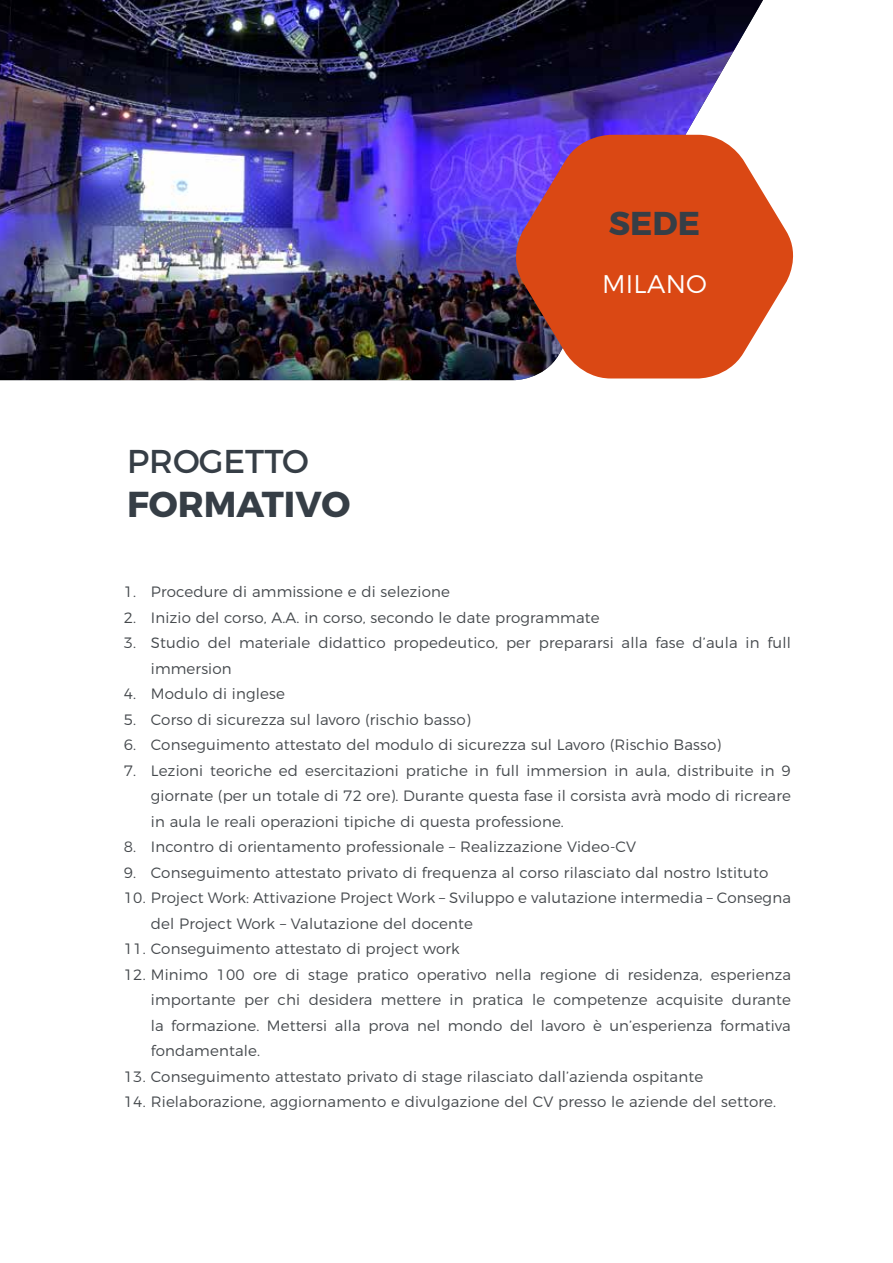
<style>
.page{position:relative;width:893px;height:1263px;background:#fff}
.page>*{position:absolute;margin:0;border:0;box-sizing:border-box;transform-origin:0 0}
.t1{font:700 36px "Montserrat";color:#363e46}
.t2{font:33px "Montserrat";color:#363e46}
.t3{font:700 33px "Montserrat";color:#363e46}
.t4{font:300 25.5px "Montserrat";letter-spacing:.01em;color:#fff}
.t5{font:300 15px/25.5px "Montserrat";letter-spacing:.01em;color:#44484c}
</style>
<div class="page">
<img style="left:0;top:0;width:763px;height:380px">
<svg style="left:507px;top:135px;width:287px;height:243px;background:#cc5b40"></svg>
<h2 class="t3" style="left:609px;top:196px;width:93px">SEDE</h2>
<h2 class="t2" style="left:127px;top:435px;width:183px">PROGETTO</h2>
<h1 class="t1" style="left:127px;top:474px;width:225px">FORMATIVO</h1>
<h3 class="t4" style="left:602px;top:264px;width:106px">MILANO</h3>
<p class="t5" style="left:124px;top:578px;width:328px">1. Procedure di ammissione e di selezione</p>
<p class="t5" style="left:124px;top:603px;width:477px">2. Inizio del corso, A.A. in corso, secondo le date programmate</p>
<p class="t5" style="left:151px;top:629px;width:642px;text-indent:-27px">3. Studio del materiale didattico propedeutico, per prepararsi alla fase d’aula in full immersion</p>
<p class="t5" style="left:124px;top:680px;width:162px">4. Modulo di inglese</p>
<p class="t5" style="left:124px;top:705px;width:348px">5. Corso di sicurezza sul lavoro (rischio basso)</p>
<p class="t5" style="left:124px;top:731px;width:599px">6. Conseguimento attestato del modulo di sicurezza sul Lavoro (Rischio Basso)</p>
<p class="t5" style="left:151px;top:756px;width:642px;text-align:justify;text-indent:-27px">7. Lezioni teoriche ed esercitazioni pratiche in full immersion in aula, distribuite in 9 giornate (per un totale di 72 ore). Durante questa fase il corsista avrà modo di ricreare in aula le reali operazioni tipiche di questa professione.</p>
<p class="t5" style="left:124px;top:833px;width:514px">8. Incontro di orientamento professionale – Realizzazione Video-CV</p>
<p class="t5" style="left:124px;top:858px;width:646px">9. Conseguimento attestato privato di frequenza al corso rilasciato dal nostro Istituto</p>
<p class="t5" style="left:151px;top:884px;width:642px;text-indent:-27px">10. Project Work: Attivazione Project Work – Sviluppo e valutazione intermedia – Consegna del Project Work – Valutazione del docente</p>
<p class="t5" style="left:124px;top:935px;width:338px">11. Conseguimento attestato di project work</p>
<p class="t5" style="left:151px;top:960px;width:642px;text-align:justify;text-indent:-27px">12. Minimo 100 ore di stage pratico operativo nella regione di residenza, esperienza importante per chi desidera mettere in pratica le competenze acquisite durante la formazione. Mettersi alla prova nel mondo del lavoro è un’esperienza formativa fondamentale.</p>
<p class="t5" style="left:124px;top:1062px;width:581px">13. Conseguimento attestato privato di stage rilasciato dall’azienda ospitante</p>
<p class="t5" style="left:124px;top:1088px;width:654px">14. Rielaborazione, aggiornamento e divulgazione del CV presso le aziende del settore.</p>
</div>
